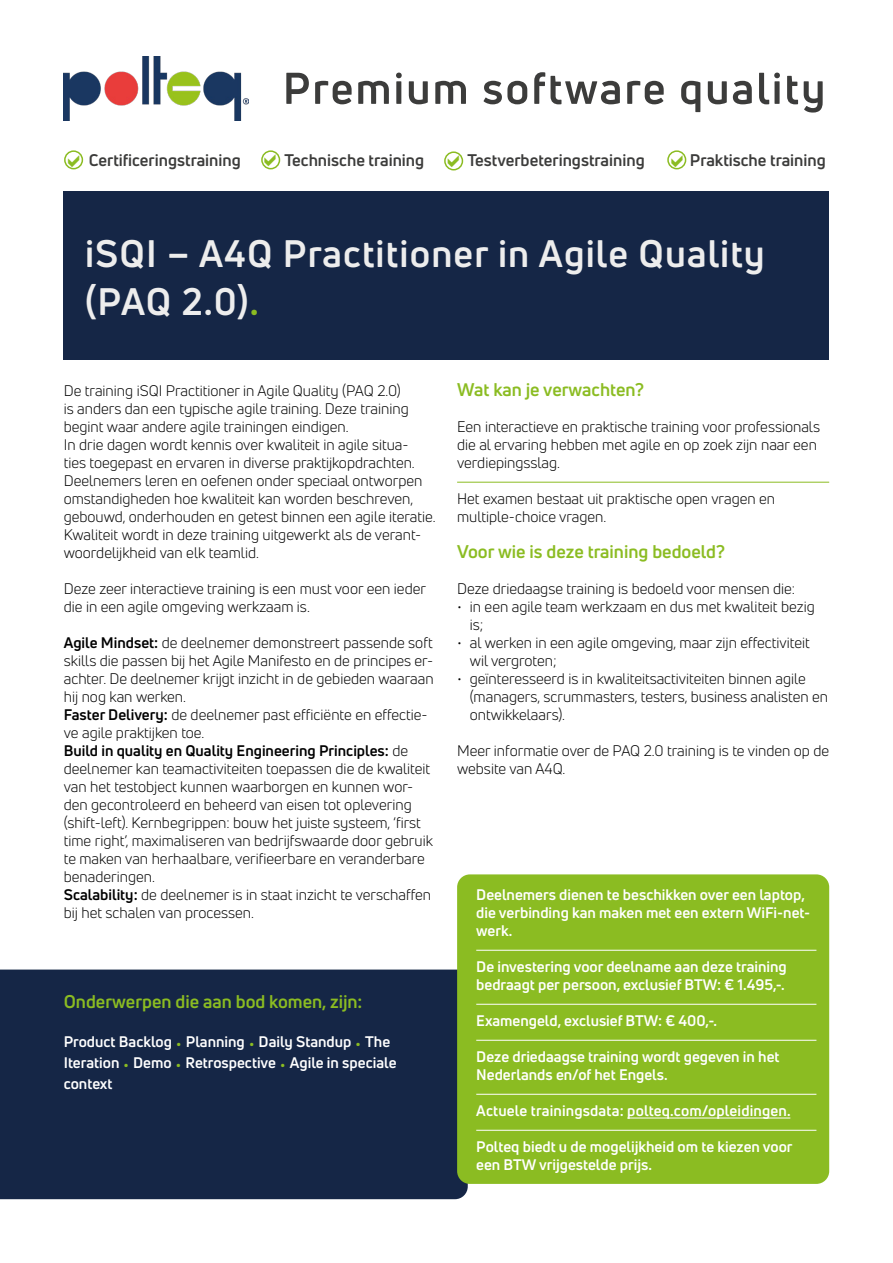
<style>
.page{position:relative;width:893px;height:1263px;background:#fff}
.page>*{position:absolute;margin:0;border:0;box-sizing:border-box;transform-origin:0 0}
.t1{font:700 37.5px/48px "Uni Neue";letter-spacing:.03em;color:#ededed}
.t2{font:700 18px "Uni Neue";color:#8bbc22}
.t3{font:700 16.5px "Uni Neue";color:#3c3c3b}
.t4{font:15px/18px "Uni Neue";color:#000}
.t5{font:700 15px/18px "Uni Neue";color:#fff}
.s1{color:#8bbc22}
.s2{font-weight:700}
.s3{font-size:22.5px;color:#8bbc22}
</style>
<div class="page">
<div style="left:0;top:969px;width:468px;height:230px;background:#152646"></div>
<div style="left:64px;top:191px;width:765px;height:169px;background:#152646"></div>
<img style="left:64px;top:56px;width:184px;height:64px">
<div style="left:64px;top:150px;width:19px;height:19px;border:2px solid #8bbc22;border-radius:50%"></div>
<div style="left:261px;top:150px;width:19px;height:19px;border:2px solid #8bbc22;border-radius:50%"></div>
<div style="left:444px;top:151px;width:19px;height:19px;border:2px solid #8bbc22;border-radius:50%"></div>
<div style="left:667px;top:150px;width:19px;height:19px;border:2px solid #8bbc22;border-radius:50%"></div>
<svg style="left:286px;top:72px;width:537px;height:41px"></svg>
<hr style="left:457px;top:482px;width:372px;height:1px;background:#8bbc22">
<div style="left:457px;top:874px;width:372px;height:310px;background:#8bbc22;border-radius:13px"></div>
<hr style="left:476px;top:950px;width:340px;height:1px;background:#fff">
<hr style="left:476px;top:1004px;width:340px;height:1px;background:#fff">
<hr style="left:476px;top:1040px;width:340px;height:1px;background:#fff">
<hr style="left:476px;top:1094px;width:340px;height:1px;background:#fff">
<hr style="left:627px;top:1118px;width:163px;height:1px;background:#fff">
<hr style="left:476px;top:1130px;width:340px;height:1px;background:#fff">
<svg style="left:68px;top:165px;width:11px;height:2px"></svg>
<svg style="left:671px;top:155px;width:12px;height:12px"></svg>
<p class="t3" style="left:89px;top:149px;width:154px">Certificeringstraining</p>
<p class="t3" style="left:284px;top:149px;width:141px">Technische training</p>
<p class="t3" style="left:467px;top:149px;width:179px">Testverbeteringstraining</p>
<p class="t3" style="left:690px;top:149px;width:137px">Praktische training</p>
<h1 class="t1" style="left:85px;top:229px;width:681px">iSQI – A4Q Practitioner in Agile Quality (PAQ 2.0)<span class="s1">.</span></h1>
<p class="t4" style="left:64px;top:382px;width:373px">De training iSQI Practitioner in Agile Quality (PAQ 2.0)<br>is anders dan een typische agile training. Deze training begint waar andere agile trainingen eindigen.<br>In drie dagen wordt kennis over kwaliteit in agile situa-<br>ties toegepast en ervaren in diverse praktijkopdrachten.<br>Deelnemers leren en oefenen onder speciaal ontworpen omstandigheden hoe kwaliteit kan worden beschreven, gebouwd, onderhouden en getest binnen een agile iteratie.<br>Kwaliteit wordt in deze training uitgewerkt als de verant&shy;woordelijkheid van elk teamlid.</p>
<p class="t4" style="left:64px;top:580px;width:364px">Deze zeer interactieve training is een must voor een ieder die in een agile omgeving werkzaam is.</p>
<p class="t4" style="left:64px;top:634px;width:371px"><span class="s2">Agile Mindset:</span> de deelnemer demonstreert passende soft skills die passen bij het Agile Manifesto en de principes er&shy;achter. De deelnemer krijgt inzicht in de gebieden waaraan hij nog kan werken.<br><span class="s2">Faster Delivery:</span> de deelnemer past efficiënte en effectie&shy;ve agile praktijken toe.<br><span class="s2">Build in quality en Quality Engineering Principles:</span> de deelnemer kan teamactiviteiten toepassen die de kwaliteit van het testobject kunnen waarborgen en kunnen wor&shy;den gecontroleerd en beheerd van eisen tot oplevering (shift-left). Kernbegrippen: bouw het juiste systeem, ‘first time right’, maximaliseren van bedrijfswaarde door gebruik te maken van herhaalbare, verifieerbare en veranderbare benaderingen.<br><span class="s2">Scalability:</span> de deelnemer is in staat inzicht te verschaffen bij het schalen van processen.</p>
<p class="t2" style="left:64px;top:990px;width:300px">Onderwerpen die aan bod komen, zijn:</p>
<p class="t5" style="left:64px;top:1031px;width:334px;line-height:21px">Product Backlog <span class="s3">.</span> Planning <span class="s3">.</span> Daily Standup <span class="s3">.</span> The<br>Iteration <span class="s3">.</span> Demo <span class="s3">.</span> Retrospective <span class="s3">.</span> Agile in speciale context</p>
<p class="t2" style="left:457px;top:378px;width:188px">Wat kan je verwachten?</p>
<p class="t4" style="left:457px;top:418px;width:364px">Een interactieve en praktische training voor professionals die al ervaring hebben met agile en op zoek zijn naar een verdiepingsslag.</p>
<p class="t4" style="left:457px;top:490px;width:319px">Het examen bestaat uit praktische open vragen en multiple-choice vragen.</p>
<p class="t2" style="left:457px;top:540px;width:269px">Voor wie is deze training bedoeld?</p>
<p class="t4" style="left:457px;top:580px;width:339px">Deze driedaagse training is bedoeld voor mensen die:</p>
<p class="t4" style="left:470px;top:598px;width:346px;text-indent:-13px">• in een agile team werkzaam en dus met kwaliteit bezig is;</p>
<p class="t4" style="left:470px;top:634px;width:341px;text-indent:-13px">• al werken in een agile omgeving, maar zijn effectiviteit wil vergroten;</p>
<p class="t4" style="left:470px;top:670px;width:360px;text-indent:-13px">• geïnteresseerd is in kwaliteitsactiviteiten binnen agile (managers, scrummasters, testers, business analisten en ontwikkelaars).</p>
<p class="t4" style="left:457px;top:742px;width:374px">Meer informatie over de PAQ 2.0 training is te vinden op de website van A4Q.</p>
<p class="t5" style="left:476px;top:885px;width:336px">Deelnemers dienen te beschikken over een laptop, die verbinding kan maken met een extern WiFi-net&shy;werk.</p>
<p class="t5" style="left:476px;top:957px;width:312px">De investering voor deelname aan deze training bedraagt per persoon, exclusief BTW: € 1.495,-.</p>
<p class="t5" style="left:476px;top:1011px;width:242px">Examengeld, exclusief BTW: € 400,-.</p>
<p class="t5" style="left:476px;top:1047px;width:305px">Deze driedaagse training wordt gegeven in het<br>Nederlands en/of het Engels.</p>
<p class="t5" style="left:476px;top:1101px;width:316px">Actuele trainingsdata: polteq.com/opleidingen.</p>
<p class="t5" style="left:476px;top:1137px;width:318px">Polteq biedt u de mogelijkheid om te kiezen voor een BTW vrijgestelde prijs.</p>
</div>
